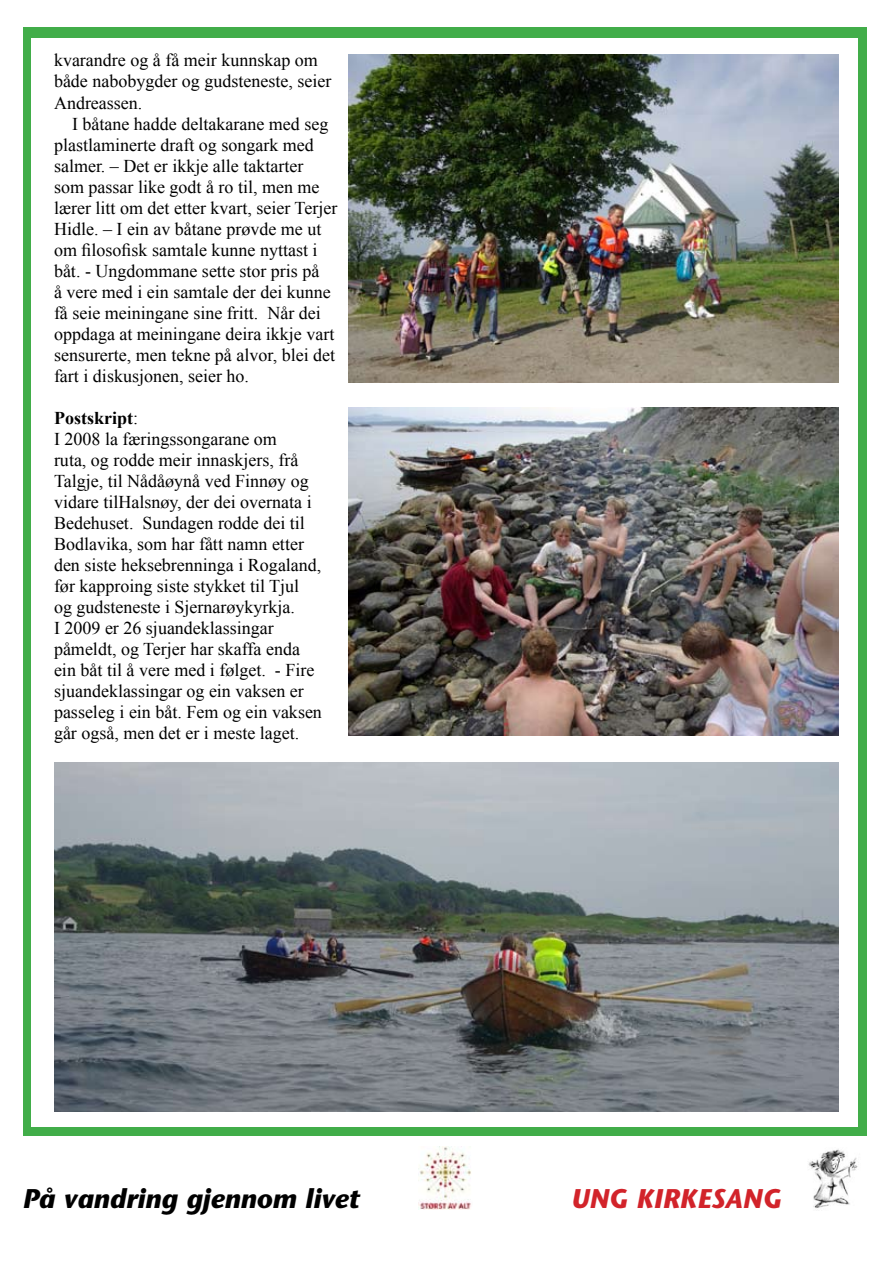
<style>
.page{position:relative;width:893px;height:1263px;background:#fff}
.page>*{position:absolute;margin:0;border:0;box-sizing:border-box;transform-origin:0 0}
.t1{font:italic 700 27px "Stone Sans Std";color:#000}
.t2{font:italic 700 27px "Stone Sans Std";color:#d2232a}
.t3{font:18px/21px "Times New Roman";color:#000}
.s1{font-weight:700}
</style>
<div class="page">
<img style="left:808px;top:1149px;width:50px;height:60px">
<div style="left:23px;top:28px;width:844px;height:1108px;background:#41ad49"></div>
<img style="left:419px;top:1147px;width:52px;height:62px">
<div style="left:32px;top:38px;width:826px;height:1089px;background:#fff"></div>
<img style="left:349px;top:54px;width:490px;height:328px">
<img style="left:349px;top:407px;width:490px;height:328px">
<img style="left:54px;top:762px;width:785px;height:350px">
<p class="t3" style="left:54px;top:50px;width:279px">kvarandre og å få meir kunnskap om både nabobygder og gudsteneste, seier<br>Andreassen.</p>
<p class="t3" style="left:54px;top:113px;width:285px;text-indent:18px">I båtane hadde deltakarane med seg plastlaminerte draft og songark med salmer. – Det er ikkje alle taktarter som passar like godt å ro til, men me lærer litt om det etter kvart, seier Terjer Hidle. – I ein av båtane prøvde me ut om filosofisk samtale kunne nyttast i båt. - Ungdommane sette stor pris på<br>å vere med i ein samtale der dei kunne få seie meiningane sine fritt. Når dei oppdaga at meiningane deira ikkje vart sensurerte, men tekne på alvor, blei det fart i diskusjonen, seier ho.</p>
<p class="t3" style="left:54px;top:407px;width:269px"><span class="s1">Postskript</span>:<br>I 2008 la færingssongarane om<br>ruta, og rodde meir innaskjers, frå Talgje, til Nådåøynå ved Finnøy og vidare tilHalsnøy, der dei overnata i Bedehuset. Sundagen rodde dei til Bodlavika, som har fått namn etter den siste heksebrenninga i Rogaland, før kapproing siste stykket til Tjul<br>og gudsteneste i Sjernarøykyrkja.<br>I 2009 er 26 sjuandeklassingar påmeldt, og Terjer har skaffa enda ein båt til å vere med i følget. - Fire sjuandeklassingar og ein vaksen er passeleg i ein båt. Fem og ein vaksen går også, men det er i meste laget.</p>
<h1 class="t1" style="left:22px;top:1182px;width:339px">På vandring gjennom livet</h1>
<h1 class="t2" style="left:571px;top:1182px;width:212px">UNG KIRKESANG</h1>
</div>
